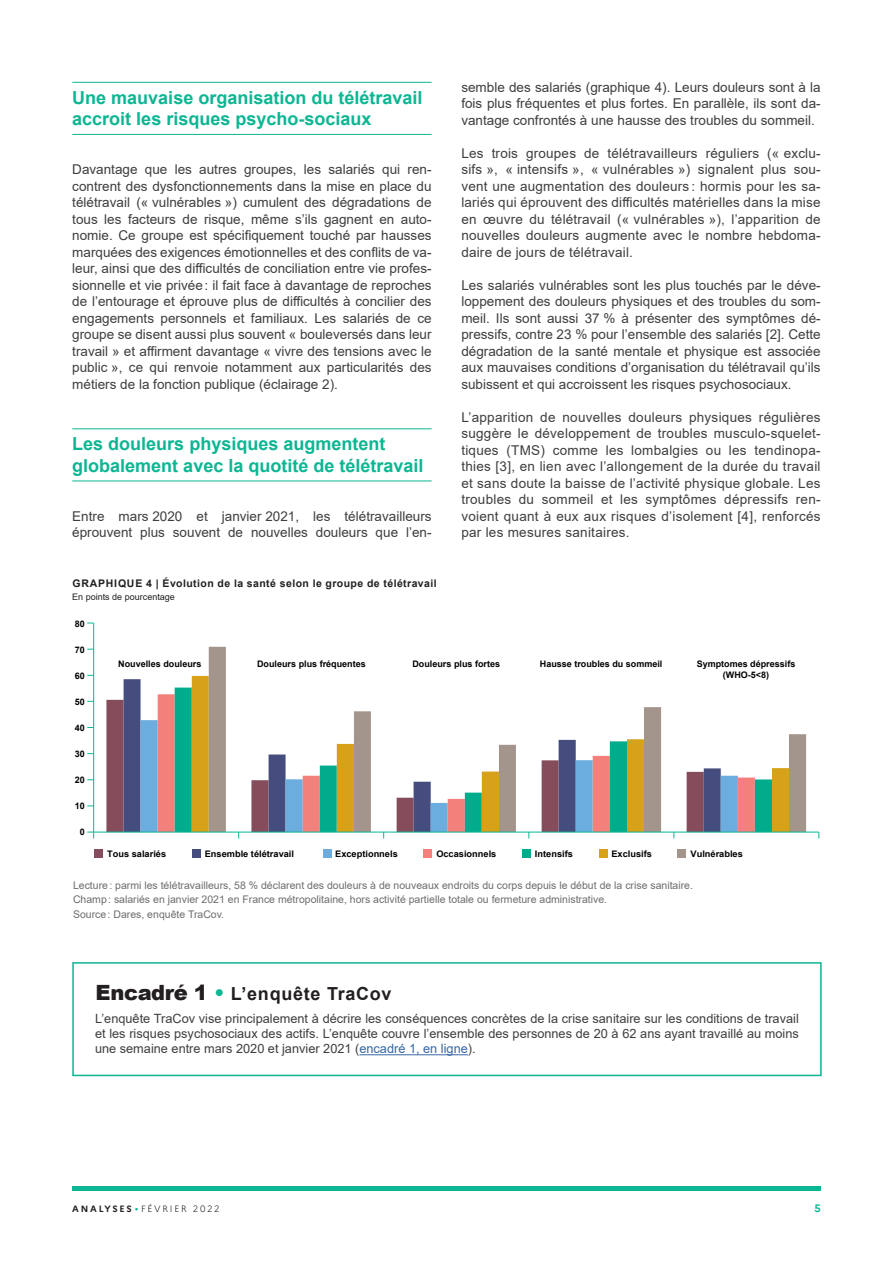
<style>
.page{position:relative;width:893px;height:1263px;background:#fff}
.page>*{position:absolute;margin:0;border:0;box-sizing:border-box;transform-origin:0 0}
.t1{font:700 18px/21.6px "Arial";color:#0cb693}
.t2{font:700 18px "Arial";letter-spacing:.04em;color:#231f20}
.t3{font:13.5px/16.5px "Arial";color:#3e3e3f;text-align:justify}
.t4{font:12.75px/15px "Arial";color:#3e3e3f;text-align:justify}
.t5{font:10.5px/14.7px "Arial";color:#6c6d70}
.t6{font:700 10.5px "Arial";letter-spacing:.04em;color:#231f20}
.t7{font:700 10.5px "Marianne";color:#0cb693}
.t8{font:700 9px/10.8px "Arial";color:#000001;text-align:center}
.t9{font:9px "Arial";color:#231f20}
.t10{font:300 9px "Marianne";letter-spacing:.2em;color:#231f20}
.s1{font-weight:900;font-size:21px}
.s2{font-weight:900;font-size:21px;color:#0cb693}
.s3{color:#3667a4}
.s4{font-weight:700}
.s5{font-family:"Manrope";font-weight:700;color:#0cb693}
</style>
<div class="page">
<div style="left:72px;top:1186px;width:749px;height:5px;background:#0cb693"></div>
<div style="left:94px;top:849px;width:9px;height:9px;background:#854d5c"></div>
<div style="left:424px;top:849px;width:8px;height:9px;background:#f3807a"></div>
<div style="left:522px;top:849px;width:9px;height:9px;background:#00ac8b"></div>
<div style="left:599px;top:849px;width:8px;height:9px;background:#d7a119"></div>
<div style="left:677px;top:849px;width:9px;height:9px;background:#a4958c"></div>
<div style="left:192px;top:849px;width:8px;height:9px;background:#454c7e"></div>
<div style="left:323px;top:849px;width:8px;height:9px;background:#6caddf"></div>
<svg style="left:106px;top:700px;width:18px;height:132px;background:#875363"></svg>
<svg style="left:124px;top:679px;width:68px;height:153px;fill:#454c7e"></svg>
<svg style="left:141px;top:720px;width:17px;height:112px;background:#70addd"></svg>
<svg style="left:158px;top:694px;width:17px;height:138px;background:#ed827c"></svg>
<div style="left:175px;top:687px;width:17px;height:145px;background:#00ac8b"></div>
<div style="left:192px;top:676px;width:17px;height:156px;background:#d7a119"></div>
<svg style="left:209px;top:647px;width:597px;height:185px"></svg>
<hr style="left:93px;top:623px;width:1px;height:209px;background:#0cb693">
<hr style="left:94px;top:832px;width:725px;height:1px;background:#0cb693">
<svg style="left:87px;top:832px;width:7px;height:6px"></svg>
<hr style="left:359px;top:1054px;width:109px;height:1px;background:#3667a4">
<div style="left:72px;top:962px;width:750px;height:114px;border:2px solid #0cb693"></div>
<hr style="left:72px;top:82px;width:360px;height:1px;background:#0cb693">
<hr style="left:72px;top:134px;width:360px;height:1px;background:#0cb693">
<hr style="left:72px;top:428px;width:360px;height:1px;background:#0cb693">
<hr style="left:72px;top:481px;width:360px;height:1px;background:#0cb693">
<h1 class="t1" style="left:72px;top:87px;width:352px">Une mauvaise organisation du télétravail accroit les risques psycho-sociaux</h1>
<p class="t3" style="left:72px;top:161px;width:361px">Davantage que les autres groupes, les salariés qui ren&shy;contrent des dysfonctionnements dans la mise en place du télétravail (« vulnérables ») cumulent des dégradations de tous les facteurs de risque, même s’ils gagnent en auto&shy;nomie. Ce groupe est spécifiquement touché par hausses marquées des exigences émotionnelles et des conflits de va&shy;leur, ainsi que des difficultés de conciliation entre vie profes&shy;sionnelle et vie privée: il fait face à davantage de reproches de l’entourage et éprouve plus de difficultés à concilier des engagements personnels et familiaux. Les salariés de ce groupe se disent aussi plus souvent « bouleversés dans leur travail » et affirment davantage « vivre des tensions avec le public », ce qui renvoie notamment aux particularités des métiers de la fonction publique (éclairage 2).</p>
<h1 class="t1" style="left:72px;top:433px;width:353px">Les douleurs physiques augmentent globalement avec la quotité de télétravail</h1>
<p class="t3" style="left:72px;top:508px;width:361px">Entre mars 2020 et janvier 2021, les télétravailleurs éprouvent plus souvent de nouvelles douleurs que l’en-</p>
<p class="t6" style="left:72px;top:576px;width:366px">GRAPHIQUE 4 | Évolution de la santé selon le groupe de télétravail</p>
<p class="t9" style="left:72px;top:591px;width:104px">En points de pourcentage</p>
<p class="t3" style="left:461px;top:79px;width:361px">semble des salariés (graphique 4). Leurs douleurs sont à la fois plus fréquentes et plus fortes. En parallèle, ils sont da&shy;vantage confrontés à une hausse des troubles du sommeil.</p>
<p class="t3" style="left:461px;top:145px;width:361px">Les trois groupes de télétravailleurs réguliers (« exclu&shy;sifs », « intensifs », « vulnérables ») signalent plus sou&shy;vent une augmentation des douleurs : hormis pour les sa&shy;lariés qui éprouvent des difficultés matérielles dans la mise en œuvre du télétravail (« vulnérables »), l’apparition de nouvelles douleurs augmente avec le nombre hebdoma&shy;daire de jours de télétravail.</p>
<p class="t3" style="left:461px;top:277px;width:361px">Les salariés vulnérables sont les plus touchés par le déve&shy;loppement des douleurs physiques et des troubles du som&shy;meil. Ils sont aussi 37 % à présenter des symptômes dé&shy;pressifs, contre 23 % pour l’ensemble des salariés [2]. Cette dégradation de la santé mentale et physique est associée aux mauvaises conditions d’organisation du télétravail qu’ils subissent et qui accroissent les risques psychosociaux.</p>
<p class="t3" style="left:461px;top:409px;width:361px">L’apparition de nouvelles douleurs physiques régulières suggère le développement de troubles musculo-squelet&shy;tiques (TMS) comme les lombalgies ou les tendinopa&shy;thies [3], en lien avec l’allongement de la durée du travail et sans doute la baisse de l’activité physique globale. Les troubles du sommeil et les symptômes dépressifs ren&shy;voient quant à eux aux risques d’isolement [4], renforcés par les mesures sanitaires.</p>
<p class="t8" style="left:75px;top:618px;width:12px">80</p>
<p class="t8" style="left:75px;top:644px;width:12px">70</p>
<p class="t8" style="left:75px;top:670px;width:12px">60</p>
<p class="t8" style="left:75px;top:696px;width:12px">50</p>
<p class="t8" style="left:75px;top:722px;width:12px">40</p>
<p class="t8" style="left:75px;top:748px;width:12px">30</p>
<p class="t8" style="left:75px;top:775px;width:12px">20</p>
<p class="t8" style="left:75px;top:801px;width:12px">10</p>
<p class="t8" style="left:80px;top:827px;width:7px">0</p>
<p class="t8" style="left:118px;top:659px;width:85px">Nouvelles douleurs</p>
<p class="t8" style="left:257px;top:659px;width:110px">Douleurs plus fréquentes</p>
<p class="t8" style="left:412px;top:659px;width:89px">Douleurs plus fortes</p>
<p class="t8" style="left:540px;top:659px;width:124px">Hausse troubles du sommeil</p>
<p class="t8" style="left:697px;top:659px;width:100px">Symptomes dépressifs (WHO-5&lt;8)</p>
<p class="t8" style="left:107px;top:848px;width:61px">Tous salariés</p>
<p class="t8" style="left:205px;top:848px;width:91px">Ensemble télétravail</p>
<p class="t8" style="left:335px;top:848px;width:64px">Exceptionnels</p>
<p class="t8" style="left:436px;top:848px;width:62px">Occasionnels</p>
<p class="t8" style="left:535px;top:848px;width:39px">Intensifs</p>
<p class="t8" style="left:611px;top:848px;width:42px">Exclusifs</p>
<p class="t8" style="left:690px;top:848px;width:54px">Vulnérables</p>
<p class="t5" style="left:73px;top:877px;width:621px">Lecture: parmi les télétravailleurs, 58 % déclarent des douleurs à de nouveaux endroits du corps depuis le début de la crise sanitaire.<br>Champ: salariés en janvier 2021 en France métropolitaine, hors activité partielle totale ou fermeture administrative.<br>Source: Dares, enquête TraCov.</p>
<h1 class="t2" style="left:95px;top:981px;width:298px"><span class="s1">Encadré 1</span> <span class="s2">•</span> L’enquête TraCov</h1>
<p class="t4" style="left:95px;top:1011px;width:705px">L’enquête TraCov vise principalement à décrire les conséquences concrètes de la crise sanitaire sur les conditions de travail et les risques psychosociaux des actifs. L’enquête couvre l’ensemble des personnes de 20 à 62 ans ayant travaillé au moins une semaine entre mars 2020 et janvier 2021 (<span class="s3">encadré 1, en ligne</span>).</p>
<p class="t10" style="left:72px;top:1202px;width:149px"><span class="s4">ANALYSES</span><span class="s5">•</span>FÉVRIER 2022</p>
<p class="t7" style="left:814px;top:1200px;width:8px">5</p>
</div>
